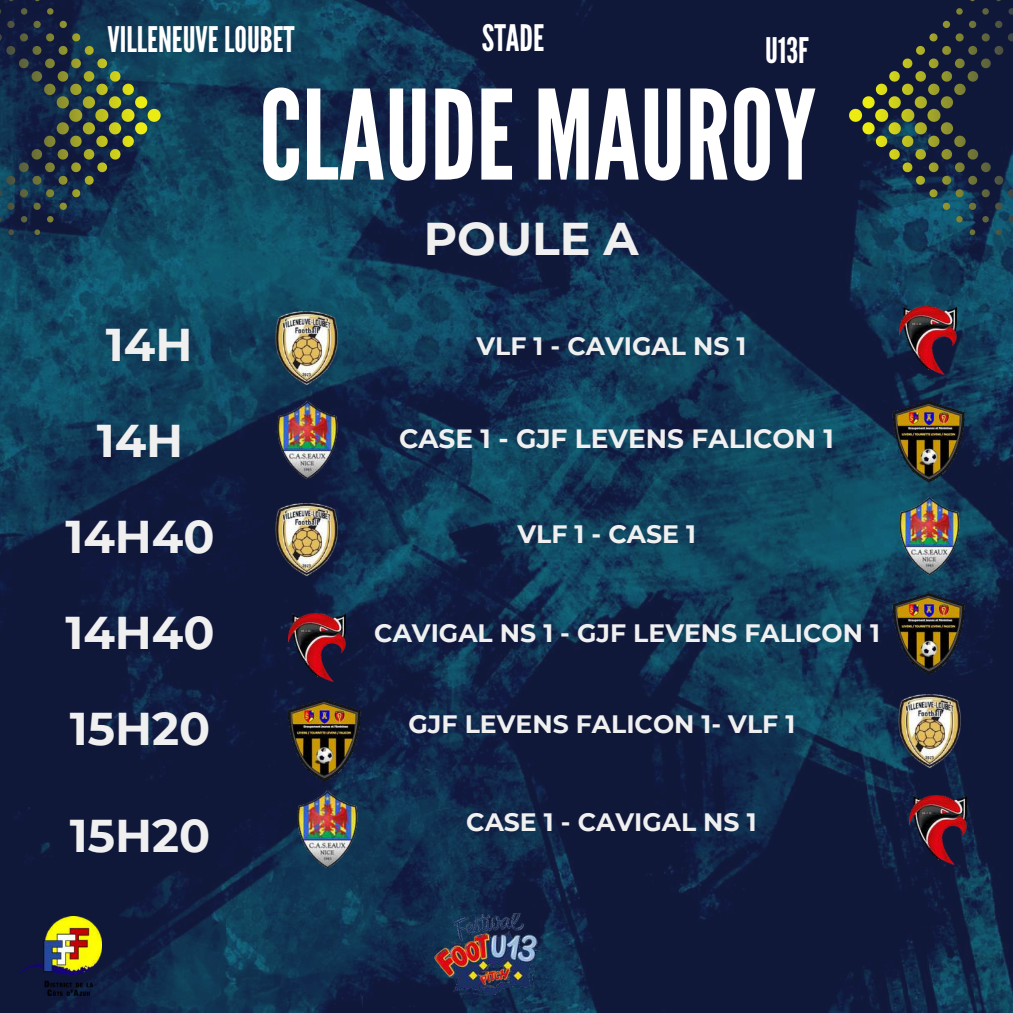
<style>
.page{position:relative;width:1013px;height:1013px;background:#fff}
.page>*{position:absolute;margin:0;border:0;box-sizing:border-box;transform-origin:0 0}
.t1{font:123.88px "League Gothic";color:#fff}
.t2{font:700 45.88px/95.9px "Montserrat";color:#f0f0f0;text-align:center}
.t3{font:36.5px "League Gothic";color:#fff}
.t4{font:35.25px "League Gothic";color:#fff}
.t5{font:700 26.38px "Montserrat";color:#f0f0f0}
.t6{font:700 25.12px "Montserrat";color:#f0f0f0}
</style>
<div class="page">
<img style="left:0;top:0;width:1012px;height:1012px">
<svg style="left:0;top:0;width:160px;height:235px;background:#223b48"></svg>
<svg style="left:849px;top:0;width:163px;height:235px;background:#223240"></svg>
<img style="left:422px;top:913px;width:133px;height:81px">
<img style="left:19px;top:916px;width:83px;height:79px">
<img style="left:269px;top:306px;width:75px;height:80px">
<img style="left:270px;top:498px;width:75px;height:80px">
<img style="left:892px;top:690px;width:75px;height:79px">
<img style="left:899px;top:306px;width:57px;height:69px">
<img style="left:288px;top:613px;width:57px;height:68px">
<img style="left:909px;top:795px;width:57px;height:69px">
<img style="left:262px;top:398px;width:90px;height:85px">
<img style="left:282px;top:787px;width:90px;height:85px">
<img style="left:883px;top:494px;width:90px;height:85px">
<img style="left:886px;top:398px;width:84px;height:84px">
<img style="left:886px;top:590px;width:84px;height:84px">
<img style="left:282px;top:697px;width:84px;height:84px">
<h3 class="t3" style="left:482px;top:17px;width:64px">STADE</h3>
<h1 class="t1" style="left:259px;top:64px;width:558px">CLAUDE MAUROY</h1>
<h3 class="t4" style="left:107px;top:19px;width:189px">VILLENEUVE LOUBET</h3>
<h3 class="t4" style="left:765px;top:30px;width:45px">U13F</h3>
<h2 class="t2" style="left:65px;top:297px;width:151px">14H<br>14H<br>14H40<br>14H40<br>15H20</h2>
<h2 class="t2" style="left:70px;top:787px;width:142px">15H20</h2>
<h2 class="t2" style="left:424px;top:191px;width:216px">POULE A</h2>
<p class="t6" style="left:476px;top:331px;width:271px">VLF 1 - CAVIGAL NS 1</p>
<p class="t5" style="left:399px;top:423px;width:436px">CASE 1 - GJF LEVENS FALICON 1</p>
<p class="t6" style="left:517px;top:519px;width:180px">VLF 1 - CASE 1</p>
<p class="t6" style="left:374px;top:617px;width:507px">CAVIGAL NS 1 - GJF LEVENS FALICON 1</p>
<p class="t6" style="left:408px;top:709px;width:388px">GJF LEVENS FALICON 1- VLF 1</p>
<p class="t6" style="left:466px;top:806px;width:292px">CASE 1 - CAVIGAL NS 1</p>
</div>
